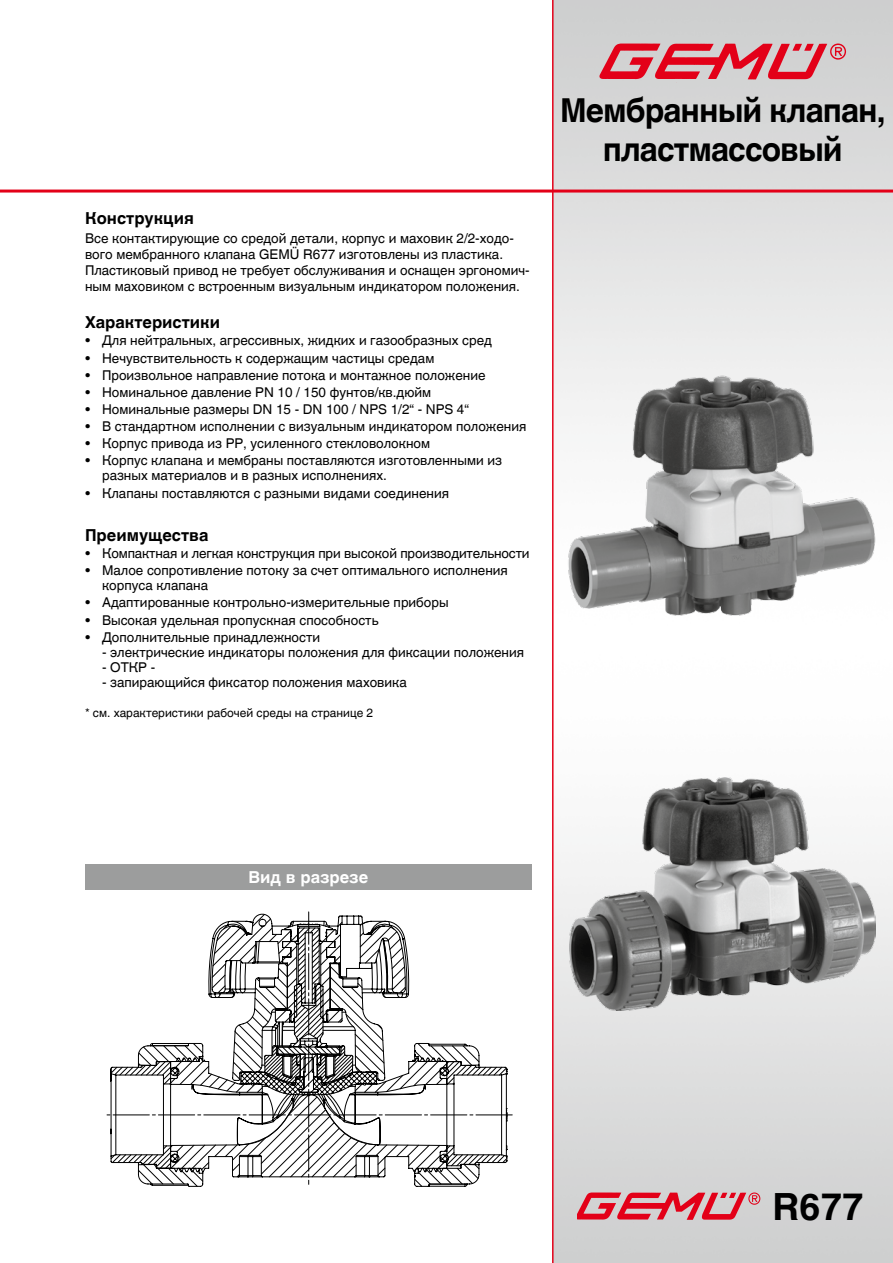
<style>
.page{position:relative;width:893px;height:1263px;background:#fff}
.page>*{position:absolute;margin:0;border:0;box-sizing:border-box;transform-origin:0 0}
.t1{font:700 37.5px "Helvetica World";color:#000}
.t2{font:700 33px/39.6px "Helvetica World";letter-spacing:-.03em;color:#000;text-align:center;scale:.96 1}
.t3{font:700 16.5px "Helvetica World";color:#000}
.t4{font:700 16.5px "Helvetica World";color:#fff}
.t5{font:13.5px/16.2px "Helvetica World";color:#000}
.t6{font:12px "Helvetica World";color:#000}
</style>
<div class="page">
<hr style="left:552px;top:0;width:2px;height:1263px;background:#e30018">
<img style="left:594px;top:37px;width:260px;height:54px">
<img style="left:577px;top:1193px;width:187px;height:34px">
<hr style="left:0;top:190px;width:893px;height:3px;background:#e30018">
<svg style="left:110px;top:913px;width:398px;height:274px"></svg>
<img style="left:570px;top:777px;width:306px;height:234px">
<img style="left:560px;top:368px;width:321px;height:248px">
<div style="left:85px;top:864px;width:446px;height:25px;background:#9c9d9d"></div>
<p class="t3" style="left:85px;top:209px;width:110px">Конструкция</p>
<p class="t5" style="left:85px;top:230px;width:446px">Все контактирующие со средой детали, корпус и маховик 2/2-ходо&shy;вого мембранного клапана GEMÜ R677 изготовлены из пластика.<br>Пластиковый привод не требует обслуживания и оснащен эргономич&shy;ным маховиком с встроенным визуальным индикатором положения.</p>
<p class="t3" style="left:85px;top:313px;width:137px">Характеристики</p>
<p class="t5" style="left:85px;top:333px;width:408px">• Для нейтральных, агрессивных, жидких и газообразных сред</p>
<p class="t5" style="left:85px;top:350px;width:351px">• Нечувствительность к содержащим частицы средам</p>
<p class="t5" style="left:85px;top:367px;width:402px">• Произвольное направление потока и монтажное положение</p>
<p class="t5" style="left:85px;top:384px;width:348px">• Номинальное давление PN 10 / 150 фунтов/кв.дюйм</p>
<p class="t5" style="left:85px;top:401px;width:385px">• Номинальные размеры DN 15 - DN 100 / NPS 1/2“ - NPS 4“</p>
<p class="t5" style="left:85px;top:418px;width:443px">• В стандартном исполнении с визуальным индикатором положения</p>
<p class="t5" style="left:85px;top:435px;width:347px">• Корпус привода из PP, усиленного стекловолокном</p>
<p class="t5" style="left:102px;top:453px;width:401px;line-height:15px;text-indent:-17px">• Корпус клапана и мембраны поставляются изготовленными из разных материалов и в разных исполнениях.</p>
<p class="t5" style="left:85px;top:485px;width:366px">• Клапаны поставляются с разными видами соединения</p>
<p class="t3" style="left:85px;top:526px;width:125px">Преимущества</p>
<p class="t5" style="left:85px;top:545px;width:446px">• Компактная и легкая конструкция при высокой производительности</p>
<p class="t5" style="left:102px;top:563px;width:407px;line-height:15px;text-indent:-17px">• Малое сопротивление потоку за счет оптимального исполнения корпуса клапана</p>
<p class="t5" style="left:85px;top:595px;width:365px">• Адаптированные контрольно-измерительные приборы</p>
<p class="t5" style="left:85px;top:612px;width:295px">• Высокая удельная пропускная способность</p>
<p class="t5" style="left:85px;top:629px;width:237px">• Дополнительные принадлежности</p>
<p class="t5" style="left:102px;top:644px;width:424px">- электрические индикаторы положения для фиксации положения</p>
<p class="t5" style="left:102px;top:659px;width:55px">- ОТКР -</p>
<p class="t5" style="left:102px;top:674px;width:306px">- запирающийся фиксатор положения маховика</p>
<p class="t6" style="left:85px;top:705px;width:290px">* см. характеристики рабочей среды на странице 2</p>
<h2 class="t2" style="left:560px;top:91px;width:341px">Мембранный клапан, пластмассовый</h2>
<p class="t4" style="left:248px;top:867px;width:121px">Вид в разрезе</p>
<h1 class="t1" style="left:772px;top:1185px;width:93px">R677</h1>
</div>
